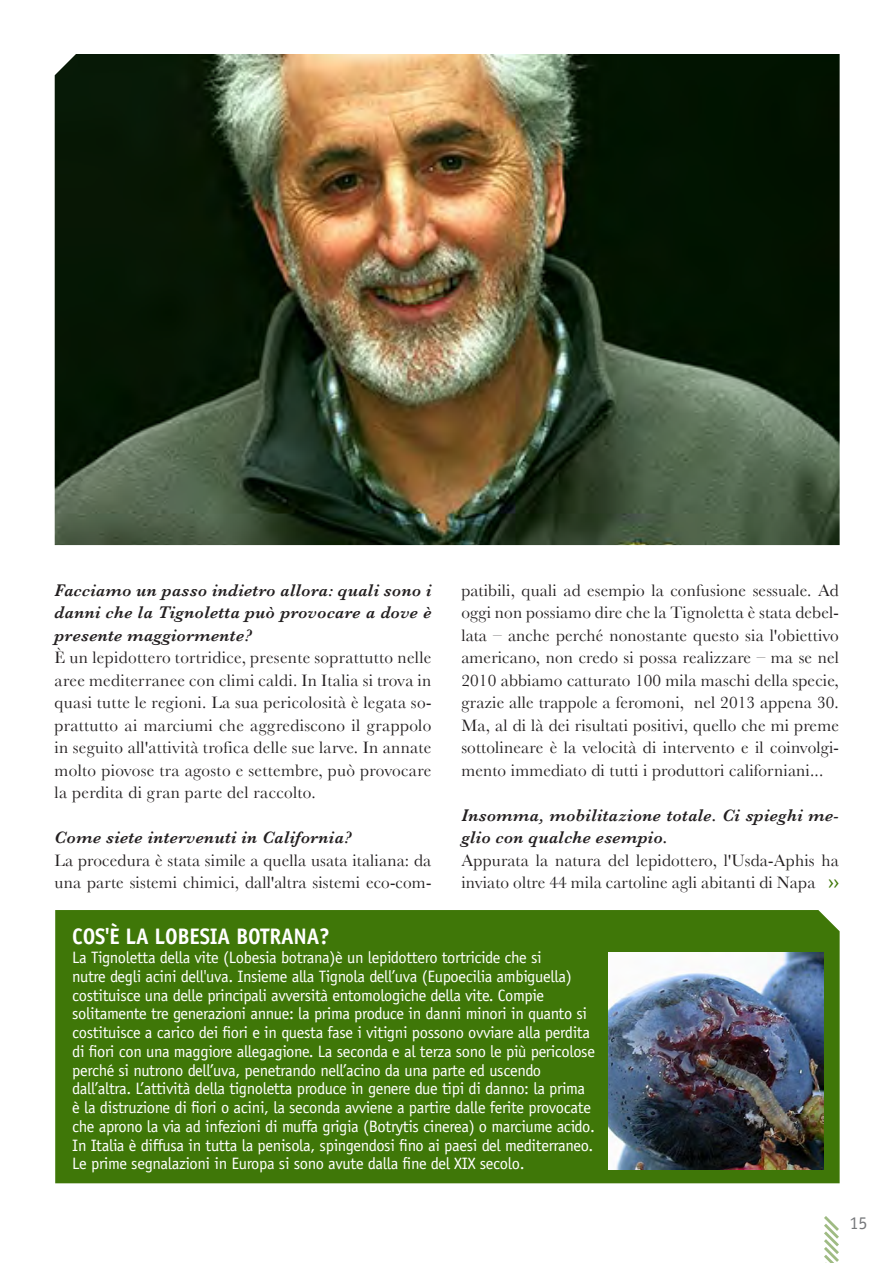
<style>
.page{position:relative;width:893px;height:1263px;background:#fff}
.page>*{position:absolute;margin:0;border:0;box-sizing:border-box;transform-origin:0 0}
.testo_box_bianco{font:700 22.5px "Officina Sans Std";letter-spacing:-.01em;color:#fff;scale:.95 1}
.testo_Photo{font:18.75px "Officina Sans Std";color:#3f7708}
.t1{font:18px "Officina Sans Std";color:#76787b}
.risposte{font:17.25px/22.5px "Baskerville";letter-spacing:.01em;color:#231f20;text-align:justify}
.domande{font:italic 600 17.25px/22.5px "Baskerville";letter-spacing:.02em;color:#231f20;text-align:justify}
.testo_box_bianco-2{font:16.5px/18.8px "Officina Sans Std";letter-spacing:-.02em;color:#fff}
</style>
<div class="page">
<svg style="left:824px;top:1216px;width:15px;height:47px"></svg>
<img style="left:55px;top:54px;width:785px;height:491px">
<div style="left:55px;top:910px;width:785px;height:273px;background:#3f7708"></div>
<img style="left:608px;top:953px;width:216px;height:217px">
<p class="domande" style="left:55px;top:579px;width:378px">Facciamo un passo indietro allora: quali sono i danni che la Tignoletta può provocare a dove è presente maggiormente?</p>
<p class="risposte" style="left:55px;top:646px;width:378px">È un lepidottero tortridice, presente soprattutto nelle aree mediterranee con climi caldi. In Italia si trova in quasi tutte le regioni. La sua pericolosità è legata so&shy;prattutto ai marciumi che aggrediscono il grappolo in seguito all'attività trofica delle sue larve. In annate molto piovose tra agosto e settembre, può provocare la perdita di gran parte del raccolto.</p>
<p class="domande" style="left:55px;top:826px;width:299px">Come siete intervenuti in California?</p>
<p class="risposte" style="left:55px;top:849px;width:378px">La procedura è stata simile a quella usata italiana: da una parte sistemi chimici, dall'altra sistemi eco-com-</p>
<p class="risposte" style="left:461px;top:579px;width:379px">patibili, quali ad esempio la confusione sessuale. Ad oggi non possiamo dire che la Tignoletta è stata debel&shy;lata – anche perché nonostante questo sia l'obiettivo americano, non credo si possa realizzare – ma se nel 2010 abbiamo catturato 100 mila maschi della specie, grazie alle trappole a feromoni, nel 2013 appena 30.<br>Ma, al di là dei risultati positivi, quello che mi preme sottolineare è la velocità di intervento e il coinvolgi&shy;mento immediato di tutti i produttori californiani...</p>
<p class="domande" style="left:461px;top:804px;width:379px">Insomma, mobilitazione totale. Ci spieghi me&shy;glio con qualche esempio.</p>
<p class="risposte" style="left:461px;top:849px;width:379px">Appurata la natura del lepidottero, l'Usda-Aphis ha inviato oltre 44 mila cartoline agli abitanti di Napa</p>
<p class="testo_Photo" style="left:828px;top:871px;width:12px">››</p>
<p class="testo_box_bianco" style="left:72px;top:923px;width:273px">COS'È LA LOBESIA BOTRANA?</p>
<p class="testo_box_bianco-2" style="left:72px;top:948px;width:524px">La Tignoletta della vite (Lobesia botrana)è un lepidottero tortricide che si<br>nutre degli acini dell'uva. Insieme alla Tignola dell’uva (Eupoecilia ambiguella) costituisce una delle principali avversità entomologiche della vite. Compie solitamente tre generazioni annue: la prima produce in danni minori in quanto si costituisce a carico dei fiori e in questa fase i vitigni possono ovviare alla perdita di fiori con una maggiore allegagione. La seconda e al terza sono le più pericolose perché si nutrono dell’uva, penetrando nell’acino da una parte ed uscendo dall’altra. L’attività della tignoletta produce in genere due tipi di danno: la prima è la distruzione di fiori o acini, la seconda avviene a partire dalle ferite provocate che aprono la via ad infezioni di muffa grigia (Botrytis cinerea) o marciume acido.<br>In Italia è diffusa in tutta la penisola, spingendosi fino ai paesi del mediterraneo.<br>Le prime segnalazioni in Europa si sono avute dalla fine del XIX secolo.</p>
<p class="t1" style="left:850px;top:1212px;width:19px">15</p>
</div>
